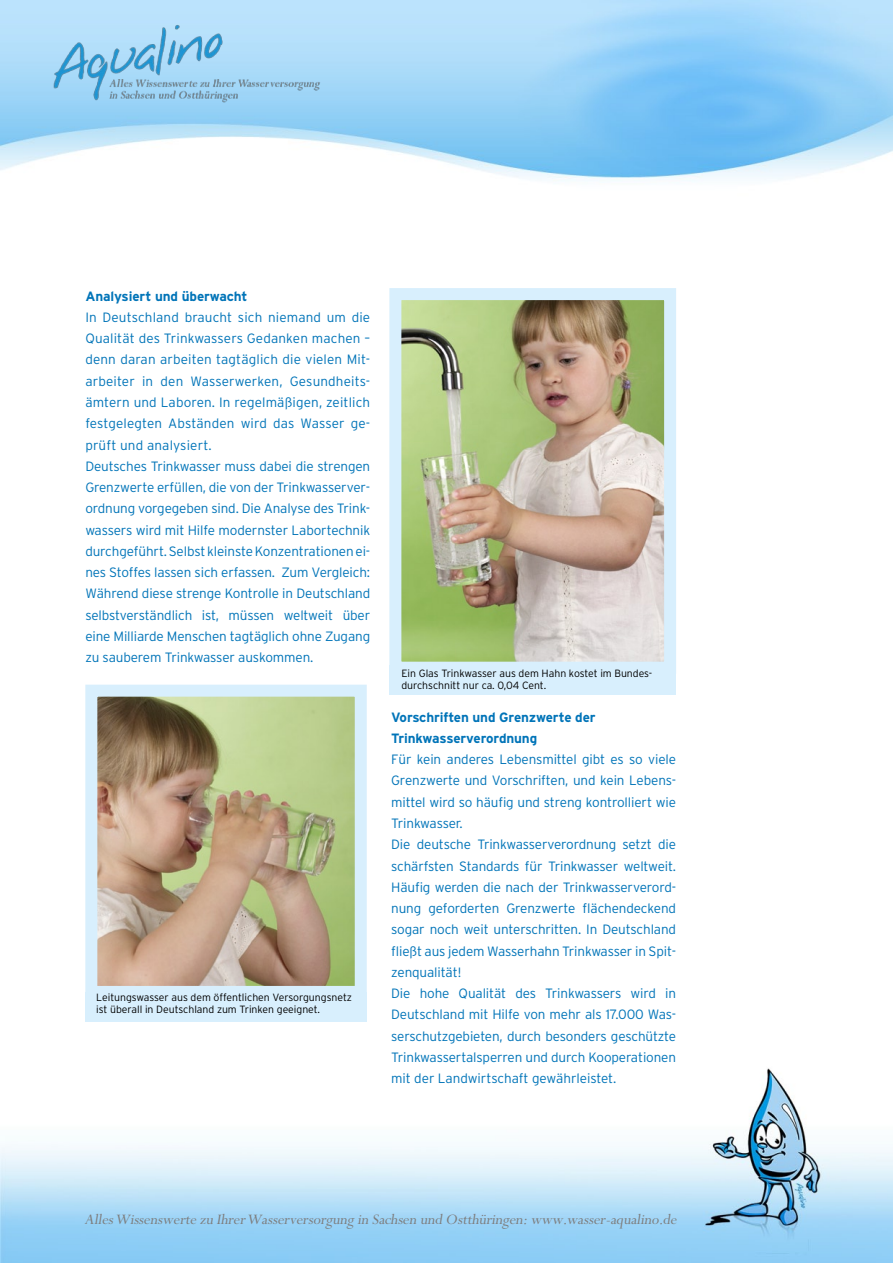
<style>
.page{position:relative;width:893px;height:1263px;background:#fff}
.page>*{position:absolute;margin:0;border:0;box-sizing:border-box;transform-origin:0 0}
.t1{font:italic 16.2px "Perpetua";color:#7d7d7d}
.t2{font:300 13.5px/21.3px "Interstate";letter-spacing:-.01em;color:#0074b8}
.t3{font:700 13.5px/21.3px "Interstate";letter-spacing:-.01em;color:#0074b8}
.t4{font:300 10.5px/12.6px "Interstate";letter-spacing:-.005em;color:#000}
</style>
<div class="page">
<img style="left:0;top:0;width:893px;height:1263px">
<img style="left:44px;top:13px;width:286px;height:109px">
<img style="left:98px;top:698px;width:256px;height:287px">
<div style="left:85px;top:685px;width:282px;height:313px;border:12px solid #d8effd"></div>
<img style="left:402px;top:301px;width:261px;height:360px">
<div style="left:389px;top:288px;width:287px;height:386px;border:12px solid #d8effd"></div>
<div style="left:389px;top:665px;width:287px;height:29px;background:#d8effd"></div>
<div style="left:85px;top:992px;width:282px;height:29px;background:#d8effd"></div>
<p class="t3" style="left:85px;top:285px;width:164px">Analysiert und überwacht</p>
<p class="t2" style="left:85px;top:306px;width:286px">In Deutschland braucht sich niemand um die Qualität des Trinkwassers Gedanken machen – denn daran arbeiten tagtäglich die vielen Mit&shy;arbeiter in den Wasserwerken, Gesundheits&shy;ämtern und Laboren. In regelmäßigen, zeitlich festgelegten Abständen wird das Wasser ge&shy;prüft und analysiert.<br>Deutsches Trinkwasser muss dabei die strengen Grenzwerte erfüllen, die von der Trinkwasserver&shy;ordnung vorgegeben sind. Die Analyse des Trink&shy;wassers wird mit Hilfe modernster Labortechnik durchgeführt. Selbst kleinste Konzentrationen ei&shy;nes Stoffes lassen sich erfassen. Zum Vergleich:<br>Während diese strenge Kontrolle in Deutschland selbstverständlich ist, müssen weltweit über eine Milliarde Menschen tagtäglich ohne Zugang zu sauberem Trinkwasser auskommen.</p>
<p class="t4" style="left:96px;top:991px;width:257px">Leitungswasser aus dem öffentlichen Versorgungsnetz ist überall in Deutschland zum Trinken geeignet.</p>
<p class="t4" style="left:401px;top:666px;width:252px">Ein Glas Trinkwasser aus dem Hahn kostet im Bundes&shy;durchschnitt nur ca. 0,04 Cent.</p>
<p class="t3" style="left:391px;top:706px;width:206px">Vorschriften und Grenzwerte der<br>Trinkwasserverordnung</p>
<p class="t2" style="left:391px;top:749px;width:286px">Für kein anderes Lebensmittel gibt es so viele Grenzwerte und Vorschriften, und kein Lebens&shy;mittel wird so häufig und streng kontrolliert wie Trinkwasser.<br>Die deutsche Trinkwasserverordnung setzt die schärfsten Standards für Trinkwasser weltweit.<br>Häufig werden die nach der Trinkwasserverord&shy;nung geforderten Grenzwerte flächendeckend sogar noch weit unterschritten. In Deutschland fließt aus jedem Wasserhahn Trinkwasser in Spit&shy;zenqualität!<br>Die hohe Qualität des Trinkwassers wird in Deutschland mit Hilfe von mehr als 17.000 Was&shy;serschutzgebieten, durch besonders geschützte Trinkwassertalsperren und durch Kooperationen mit der Landwirtschaft gewährleistet.</p>
<p class="t1" style="left:85px;top:1211px;width:596px">AllesWissenswerte zu Ihrer Wasserversorgung in Sachsen und Ostthüringen: www.wasser-aqualino.de</p>
</div>
